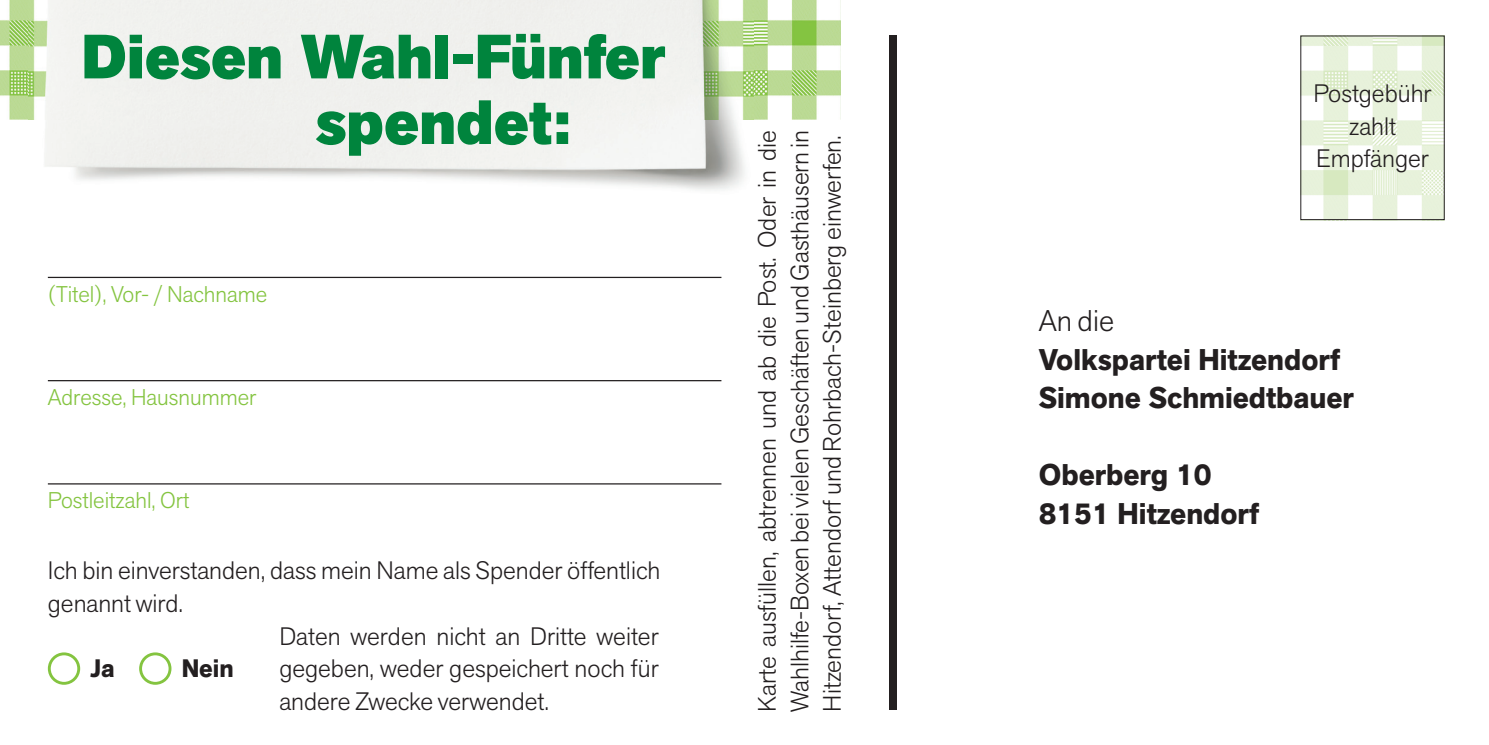
<style>
.page{position:relative;width:1489px;height:745px;background:#fff}
.page>*{position:absolute;margin:0;border:0;box-sizing:border-box;transform-origin:0 0}
.t1{font:800 61.75px/65.5px "Akzid Grtsk Next";color:#00843d}
.t2{font:700 29.75px/38.5px "Akzid Grtsk Next";color:#231f20}
.t3{font:300 29.75px "Akzid Grtsk Next";color:#231f20}
.t4{font:300 25px/32.5px "Akzid Grtsk Next";color:#231f20;text-align:justify}
.t5{font:700 25px "Akzid Grtsk Next";color:#231f20}
.t6{font:300 22.5px "Akzid Grtsk Next";color:#84c440}
</style>
<div class="page">
<img style="left:0;top:0;width:840px;height:120px">
<img style="left:1302px;top:38px;width:140px;height:180px">
<div style="left:889px;top:36px;width:7px;height:673px;background:#231f20"></div>
<img style="left:28px;top:0;width:725px;height:190px">
<hr style="left:48px;top:276px;width:673px;height:2px;background:#231f20">
<hr style="left:48px;top:380px;width:673px;height:1px;background:#231f20">
<hr style="left:48px;top:483px;width:673px;height:1px;background:#231f20">
<div style="left:48px;top:652px;width:32px;height:32px;border:3px solid #84c440;border-radius:50%"></div>
<div style="left:139px;top:652px;width:32px;height:32px;border:3px solid #84c440;border-radius:50%"></div>
<h1 class="t1" style="left:315px;top:25px;width:351px;text-indent:-234px">Diesen Wahl-Fünfer spendet:</h1>
<p class="t6" style="left:48px;top:279px;width:221px">(Titel), Vor- / Nachname</p>
<p class="t6" style="left:48px;top:382px;width:210px">Adresse, Hausnummer</p>
<p class="t6" style="left:48px;top:485px;width:143px">Postleitzahl, Ort</p>
<p class="t4" style="left:48px;top:554px;width:614px">Ich bin einverstanden, dass mein Name als Spender öffentlich genannt wird.</p>
<p class="t5" style="left:90px;top:651px;width:26px">Ja</p>
<p class="t5" style="left:182px;top:651px;width:54px">Nein</p>
<p class="t4" style="left:279px;top:619px;width:381px">Daten werden nicht an Dritte weiter gegeben, weder gespeichert noch für andere Zwecke verwendet.</p>
<p class="t4" style="left:750px;top:711px;width:583px;rotate:-90deg">Karte ausfüllen, abtrennen und ab die Post. Oder in die Wahlhilfe-Boxen bei vielen Geschäften und Gasthäusern in Hitzendorf, Attendorf und Rohrbach-Steinberg einwerfen.</p>
<p class="t4" style="left:1313px;top:77px;width:120px;text-align:center">Postgebühr zahlt<br>Empfänger</p>
<p class="t3" style="left:1038px;top:301px;width:77px">An die</p>
<p class="t2" style="left:1038px;top:340px;width:317px">Volkspartei Hitzendorf<br>Simone Schmiedtbauer</p>
<p class="t2" style="left:1038px;top:455px;width:222px">Oberberg 10<br>8151 Hitzendorf</p>
</div>
